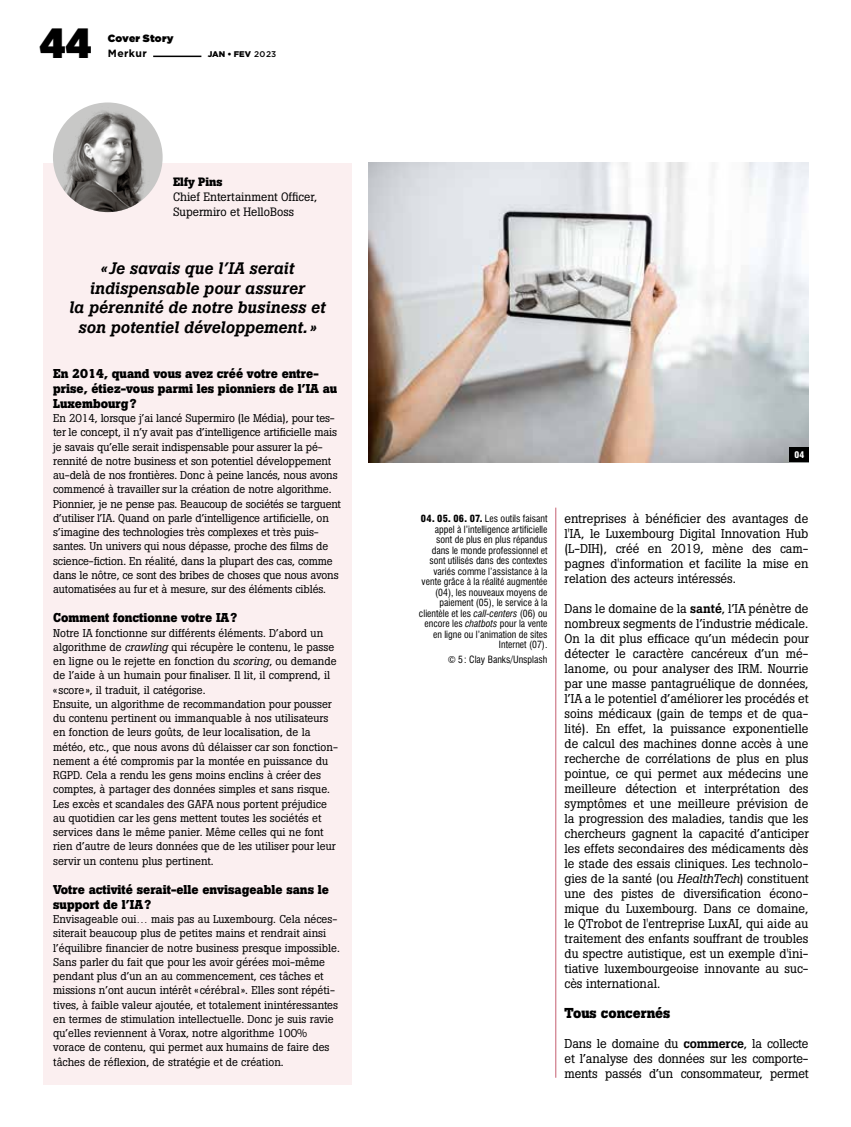
<style>
.page{position:relative;width:851px;height:1127px;background:#fff}
.page>*{position:absolute;margin:0;border:0;box-sizing:border-box;transform-origin:0 0}
.t1{font:900 42px "Gotham Narrow";color:#000}
.t2{font:italic 500 16.5px/19.5px "Boton Pro";letter-spacing:.005em;color:#000;text-align:center}
.t3{font:700 14.25px "Boton Pro";color:#000}
.t4{font:12.75px/15px "Boton Pro";color:#000;text-align:justify}
.t5{font:700 12.75px/15px "Boton Pro";color:#000}
.t6{font:12px/15px "Boton Pro";color:#000}
.t7{font:700 12px "Boton Pro";color:#000}
.t8{font:11.25px/14.2px "Boton Pro";color:#000}
.t9{font:10.5px "Gotham Ultra";letter-spacing:.02em;color:#000}
.t10{font:700 10.5px "Gotham";letter-spacing:.035em;color:#000}
.t11{font:condensed 9.75px/10.5px "Swiss 721 BT";color:#000;text-align:right}
.t12{font:900 condensed 9px "Swiss 721 BT";color:#fff}
.t13{font:900 8.25px "Gotham";color:#000}
.s1{font-weight:500}
.s2{font-style:italic}
.s3{font-weight:900}
</style>
<div class="page">
<hr style="left:153px;top:56px;width:48px;height:1px;background:#000">
<div style="left:43px;top:163px;width:308px;height:921px;background:#fbeff0"></div>
<img style="left:53px;top:102px;width:110px;height:110px;border-radius:55px">
<hr style="left:555px;top:508px;width:1px;height:570px;background:#c55f72">
<img style="left:369px;top:163px;width:439px;height:299px">
<div style="left:789px;top:447px;width:19px;height:15px;background:#000"></div>
<h1 class="t1" style="left:40px;top:14px;width:53px">44</h1>
<p class="t9" style="left:108px;top:33px;width:67px">Cover Story</p>
<p class="t10" style="left:108px;top:48px;width:40px">Merkur</p>
<p class="t13" style="left:208px;top:50px;width:70px">JAN • FEV <span class="s1">2023</span></p>
<p class="t7" style="left:173px;top:174px;width:51px">Elfy Pins</p>
<p class="t6" style="left:173px;top:190px;width:145px">Chief Entertainment Officer,<br>Supermiro et HelloBoss</p>
<h2 class="t2" style="left:69px;top:259px;width:258px">« Je savais que l’IA serait indispensable pour assurer<br>la pérennité de notre business et son potentiel développement.»</h2>
<p class="t5" style="left:53px;top:366px;width:285px">En 2014, quand vous avez créé votre entre&shy;prise, étiez-vous parmi les pionniers de l’IA au<br>Luxembourg?</p>
<p class="t8" style="left:53px;top:411px;width:289px">En 2014, lorsque j’ai lancé Supermiro (le Média), pour tes&shy;ter le concept, il n’y avait pas d’intelligence artificielle mais je savais qu’elle serait indispensable pour assurer la pé&shy;rennité de notre business et son potentiel développement au-delà de nos frontières. Donc à peine lancés, nous avons commencé à travailler sur la création de notre algorithme.<br>Pionnier, je ne pense pas. Beaucoup de sociétés se targuent d’utiliser l’IA. Quand on parle d’intelligence artificielle, on s’imagine des technologies très complexes et très puis&shy;santes. Un univers qui nous dépasse, proche des films de science-fiction. En réalité, dans la plupart des cas, comme dans le nôtre, ce sont des bribes de choses que nous avons automatisées au fur et à mesure, sur des éléments ciblés.</p>
<p class="t5" style="left:53px;top:610px;width:186px">Comment fonctionne votre IA?</p>
<p class="t8" style="left:53px;top:625px;width:286px">Notre IA fonctionne sur différents éléments. D’abord un algorithme de <span class="s2">crawling</span> qui récupère le contenu, le passe en ligne ou le rejette en fonction du <span class="s2">scoring</span>, ou demande de l’aide à un humain pour finaliser. Il lit, il comprend, il<br>« score», il traduit, il catégorise.<br>Ensuite, un algorithme de recommandation pour pousser du contenu pertinent ou immanquable à nos utilisateurs en fonction de leurs goûts, de leur localisation, de la météo, etc., que nous avons dû délaisser car son fonction&shy;nement a été compromis par la montée en puissance du RGPD. Cela a rendu les gens moins enclins à créer des comptes, à partager des données simples et sans risque.<br>Les excès et scandales des GAFA nous portent préjudice au quotidien car les gens mettent toutes les sociétés et services dans le même panier. Même celles qui ne font rien d’autre de leurs données que de les utiliser pour leur servir un contenu plus pertinent.</p>
<p class="t5" style="left:53px;top:882px;width:277px">Votre activité serait-elle envisageable sans le support de l’IA?</p>
<p class="t8" style="left:53px;top:912px;width:288px">Envisageable oui… mais pas au Luxembourg. Cela néces&shy;siterait beaucoup plus de petites mains et rendrait ainsi l’équilibre financier de notre business presque impossible.<br>Sans parler du fait que pour les avoir gérées moi-même pendant plus d’un an au commencement, ces tâches et missions n’ont aucun intérêt « cérébral». Elles sont répéti&shy;tives, à faible valeur ajoutée, et totalement inintéressantes en termes de stimulation intellectuelle. Donc je suis ravie qu’elles reviennent à Vorax, notre algorithme 100% vorace de contenu, qui permet aux humains de faire des tâches de réflexion, de stratégie et de création.</p>
<p class="t12" style="left:794px;top:449px;width:11px">04</p>
<p class="t11" style="left:419px;top:514px;width:130px"><span class="s3">04. 05. 06. 07.</span> Les outils faisant appel à l’intelligence artificielle sont de plus en plus répandus dans le monde professionnel et sont utilisés dans des contextes variés comme l’assistance à la vente grâce à la réalité augmentée (04), les nouveaux moyens de paiement (05), le service à la clientèle et les <span class="s2">call-centers</span> (06) ou encore les <span class="s2">chatbots</span> pour la vente en ligne ou l’animation de sites<br>Internet (07).</p>
<p class="t11" style="left:447px;top:654px;width:101px">© 5 : Clay Banks/Unsplash</p>
<p class="t4" style="left:564px;top:511px;width:245px">entreprises à bénéficier des avantages de l'IA, le Luxembourg Digital Innovation Hub (L-DIH), créé en 2019, mène des cam&shy;pagnes d'information et facilite la mise en relation des acteurs intéressés.</p>
<p class="t4" style="left:564px;top:601px;width:246px">Dans le domaine de la <span class="s1">santé</span>, l’IA pénètre de nombreux segments de l’industrie médicale.<br>On la dit plus efficace qu’un médecin pour détecter le caractère cancéreux d’un mé&shy;lanome, ou pour analyser des IRM. Nourrie par une masse pantagruélique de données, l’IA a le potentiel d’améliorer les procédés et soins médicaux (gain de temps et de qua&shy;lité). En effet, la puissance exponentielle de calcul des machines donne accès à une recherche de corrélations de plus en plus pointue, ce qui permet aux médecins une meilleure détection et interprétation des symptômes et une meilleure prévision de la progression des maladies, tandis que les chercheurs gagnent la capacité d’anticiper les effets secondaires des médicaments dès le stade des essais cliniques. Les technolo&shy;gies de la santé (ou <span class="s2">HealthTech</span>) constituent une des pistes de diversification écono&shy;mique du Luxembourg. Dans ce domaine, le QTrobot de l'entreprise LuxAI, qui aide au traitement des enfants souffrant de troubles du spectre autistique, est un exemple d'ini&shy;tiative luxembourgeoise innovante au suc&shy;cès international.</p>
<p class="t3" style="left:564px;top:1003px;width:107px">Tous concernés</p>
<p class="t4" style="left:564px;top:1036px;width:246px">Dans le domaine du <span class="s1">commerce</span>, la collecte et l’analyse des données sur les comporte&shy;ments passés d’un consommateur, permet</p>
</div>
